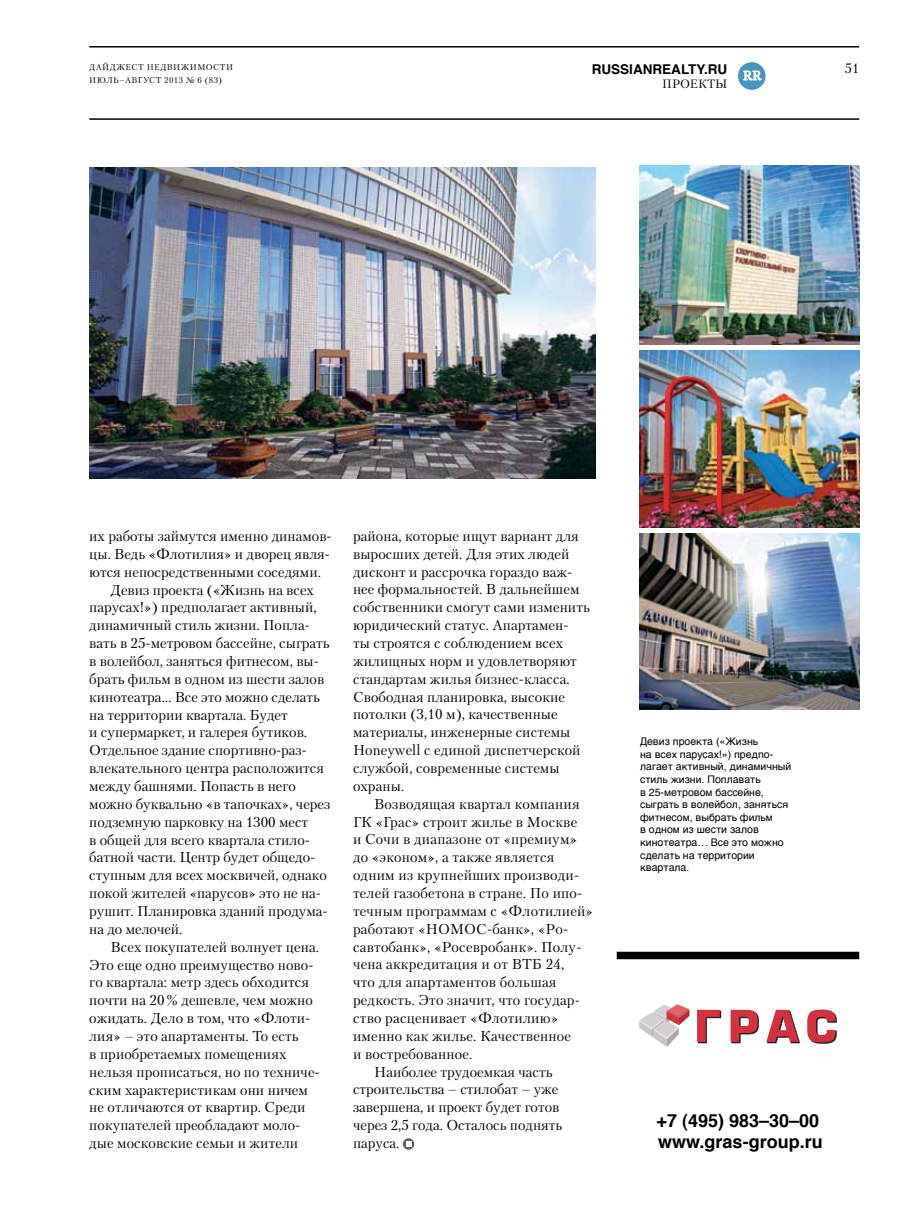
<style>
.page{position:relative;width:923px;height:1212px;background:#fff}
.page>*{position:absolute;margin:0;border:0;box-sizing:border-box;transform-origin:0 0}
.t1{font:700 18px/21px "Helvetica TF";color:#000}
.t2{font:14.25px/17.9px "Petersburg TF";letter-spacing:.005em;color:#000}
.t3{font:700 13.5px "Helvetica TF";color:#000}
.t4{font:13.5px "Petersburg TF";color:#000}
.t5{font:12.6px "Petersburg TF";color:#fff}
.t6{font:12px "Petersburg TF";color:#000}
.t7{font:10.5px/12.6px "Helvetica TF";color:#000}
.t8{font:8.25px/13.5px "Petersburg TF";letter-spacing:.06em;color:#000}
</style>
<div class="page">
<hr style="left:89px;top:118px;width:770px;height:2px;background:#000">
<hr style="left:89px;top:46px;width:770px;height:2px;background:#000">
<div style="left:738px;top:62px;width:27px;height:28px;background:#4b94bf;border-radius:50%"></div>
<svg style="left:743px;top:71px;width:18px;height:9px"></svg>
<svg style="left:403px;top:1138px;width:11px;height:12px"></svg>
<svg style="left:406px;top:1141px;width:5px;height:5px"></svg>
<div style="left:617px;top:952px;width:242px;height:7px;background:#000"></div>
<img style="left:89px;top:168px;width:506px;height:310px">
<img style="left:639px;top:166px;width:221px;height:178px">
<img style="left:639px;top:351px;width:221px;height:176px">
<img style="left:639px;top:533px;width:221px;height:177px">
<svg style="left:697px;top:1010px;width:24px;height:33px"></svg>
<svg style="left:730px;top:1010px;width:29px;height:33px"></svg>
<svg style="left:766px;top:1010px;width:34px;height:33px"></svg>
<svg style="left:807px;top:1009px;width:30px;height:35px"></svg>
<svg style="left:639px;top:1004px;width:50px;height:43px"></svg>
<p class="t8" style="left:89px;top:60px;width:145px">дайджест недвижимости июль–август 2013 № 6 (83)</p>
<p class="t3" style="left:592px;top:58px;width:137px">RUSSIANREALTY.RU</p>
<p class="t6" style="left:662px;top:77px;width:66px">Проекты</p>
<p class="t5" style="left:743px;top:68px;width:20px">RR</p>
<p class="t4" style="left:845px;top:60px;width:16px">51</p>
<p class="t2" style="left:89px;top:527px;width:244px">их работы займутся именно динамов-</p>
<p class="t2" style="left:89px;top:545px;width:242px">цы. Ведь «Флотилия» и дворец явля-</p>
<p class="t2" style="left:89px;top:562px;width:233px">ются непосредственными соседями.</p>
<p class="t2" style="left:111px;top:580px;width:205px">Девиз проекта («Жизнь на всех</p>
<p class="t2" style="left:89px;top:598px;width:229px">парусах!») предполагает активный,</p>
<p class="t2" style="left:89px;top:616px;width:222px">динамичный стиль жизни. Попла-</p>
<p class="t2" style="left:89px;top:634px;width:242px">вать в 25‑метровом бассейне, сыграть</p>
<p class="t2" style="left:89px;top:652px;width:231px">в волейбол, заняться фитнесом, вы-</p>
<p class="t2" style="left:89px;top:670px;width:236px">брать фильм в одном из шести залов</p>
<p class="t2" style="left:89px;top:687px;width:232px">кинотеатра… Все это можно сделать</p>
<p class="t2" style="left:89px;top:705px;width:200px">на территории квартала. Будет</p>
<p class="t2" style="left:89px;top:723px;width:219px">и супермаркет, и галерея бутиков.</p>
<p class="t2" style="left:89px;top:741px;width:219px">Отдельное здание спортивно-раз-</p>
<p class="t2" style="left:89px;top:759px;width:236px">влекательного центра расположится</p>
<p class="t2" style="left:89px;top:777px;width:208px">между башнями. Попасть в него</p>
<p class="t2" style="left:89px;top:795px;width:242px">можно буквально «в тапочках», через</p>
<p class="t2" style="left:89px;top:812px;width:220px">подземную парковку на 1300 мест</p>
<p class="t2" style="left:89px;top:830px;width:222px">в общей для всего квартала стило-</p>
<p class="t2" style="left:89px;top:848px;width:227px">батной части. Центр будет общедо-</p>
<p class="t2" style="left:89px;top:866px;width:239px">ступным для всех москвичей, однако</p>
<p class="t2" style="left:89px;top:884px;width:233px">покой жителей «парусов» это не на-</p>
<p class="t2" style="left:89px;top:902px;width:240px">рушит. Планировка зданий продума-</p>
<p class="t2" style="left:89px;top:919px;width:95px">на до мелочей.</p>
<p class="t2" style="left:111px;top:937px;width:210px">Всех покупателей волнует цена.</p>
<p class="t2" style="left:89px;top:955px;width:226px">Это еще одно преимущество ново-</p>
<p class="t2" style="left:89px;top:973px;width:221px">го квартала: метр здесь обходится</p>
<p class="t2" style="left:89px;top:991px;width:225px">почти на 20 % дешевле, чем можно</p>
<p class="t2" style="left:89px;top:1009px;width:222px">ожидать. Дело в том, что «Флоти-</p>
<p class="t2" style="left:89px;top:1027px;width:211px">лия» – это апартаменты. То есть</p>
<p class="t2" style="left:89px;top:1044px;width:199px">в приобретаемых помещениях</p>
<p class="t2" style="left:89px;top:1062px;width:232px">нельзя прописаться, но по техниче-</p>
<p class="t2" style="left:89px;top:1080px;width:220px">ским характеристикам они ничем</p>
<p class="t2" style="left:89px;top:1098px;width:218px">не отличаются от квартир. Среди</p>
<p class="t2" style="left:89px;top:1116px;width:212px">покупателей преобладают моло-</p>
<p class="t2" style="left:89px;top:1134px;width:210px">дые московские семьи и жители</p>
<p class="t2" style="left:353px;top:527px;width:238px">района, которые ищут вариант для выросших детей. Для этих людей дисконт и рассрочка гораздо важ&shy;нее формальностей. В дальнейшем собственники смогут сами изменить юридический статус. Апартамен-<br>ты строятся с соблюдением всех жилищных норм и удовлетворяют стандартам жилья бизнес-класса.<br>Свободная планировка, высокие потолки (3,10 м), качественные материалы, инженерные системы<br>Honeywell с единой диспетчерской службой, современные системы охраны.</p>
<p class="t2" style="left:374px;top:794px;width:207px">Возводящая квартал компания</p>
<p class="t2" style="left:353px;top:812px;width:226px">ГК «Грас» строит жилье в Москве</p>
<p class="t2" style="left:353px;top:830px;width:226px">и Сочи в диапазоне от «премиум»</p>
<p class="t2" style="left:353px;top:848px;width:203px">до «эконом», а также является</p>
<p class="t2" style="left:353px;top:866px;width:228px">одним из крупнейших производи-</p>
<p class="t2" style="left:353px;top:884px;width:231px">телей газобетона в стране. По ипо-</p>
<p class="t2" style="left:353px;top:902px;width:241px">течным программам с «Флотилией»</p>
<p class="t2" style="left:353px;top:919px;width:217px">работают «НОМОС-банк», «Ро-</p>
<p class="t2" style="left:353px;top:937px;width:230px">савтобанк», «Росевробанк». Полу-</p>
<p class="t2" style="left:353px;top:955px;width:213px">чена аккредитация и от ВТБ 24,</p>
<p class="t2" style="left:353px;top:973px;width:205px">что для апартаментов большая</p>
<p class="t2" style="left:353px;top:991px;width:228px">редкость. Это значит, что государ-</p>
<p class="t2" style="left:353px;top:1009px;width:207px">ство расценивает «Флотилию»</p>
<p class="t2" style="left:353px;top:1027px;width:219px">именно как жилье. Качественное</p>
<p class="t2" style="left:353px;top:1044px;width:121px">и востребованное.</p>
<p class="t2" style="left:374px;top:1062px;width:180px">Наиболее трудоемкая часть</p>
<p class="t2" style="left:353px;top:1080px;width:207px">строительства – стилобат – уже</p>
<p class="t2" style="left:353px;top:1098px;width:208px">завершена, и проект будет готов</p>
<p class="t2" style="left:353px;top:1116px;width:211px">через 2,5 года. Осталось поднять</p>
<p class="t2" style="left:353px;top:1134px;width:48px">паруса.</p>
<p class="t7" style="left:640px;top:736px;width:153px">Девиз проекта («Жизнь<br>на всех парусах!») предпо&shy;лагает активный, динамичный стиль жизни. Поплавать<br>в 25‑метровом бассейне, сыграть в волейбол, заняться фитнесом, выбрать фильм<br>в одном из шести залов кинотеатра… Все это можно сделать на территории квартала.</p>
<p class="t1" style="left:656px;top:1110px;width:168px">+7 (495) 983–30–00 www.gras-group.ru</p>
</div>
